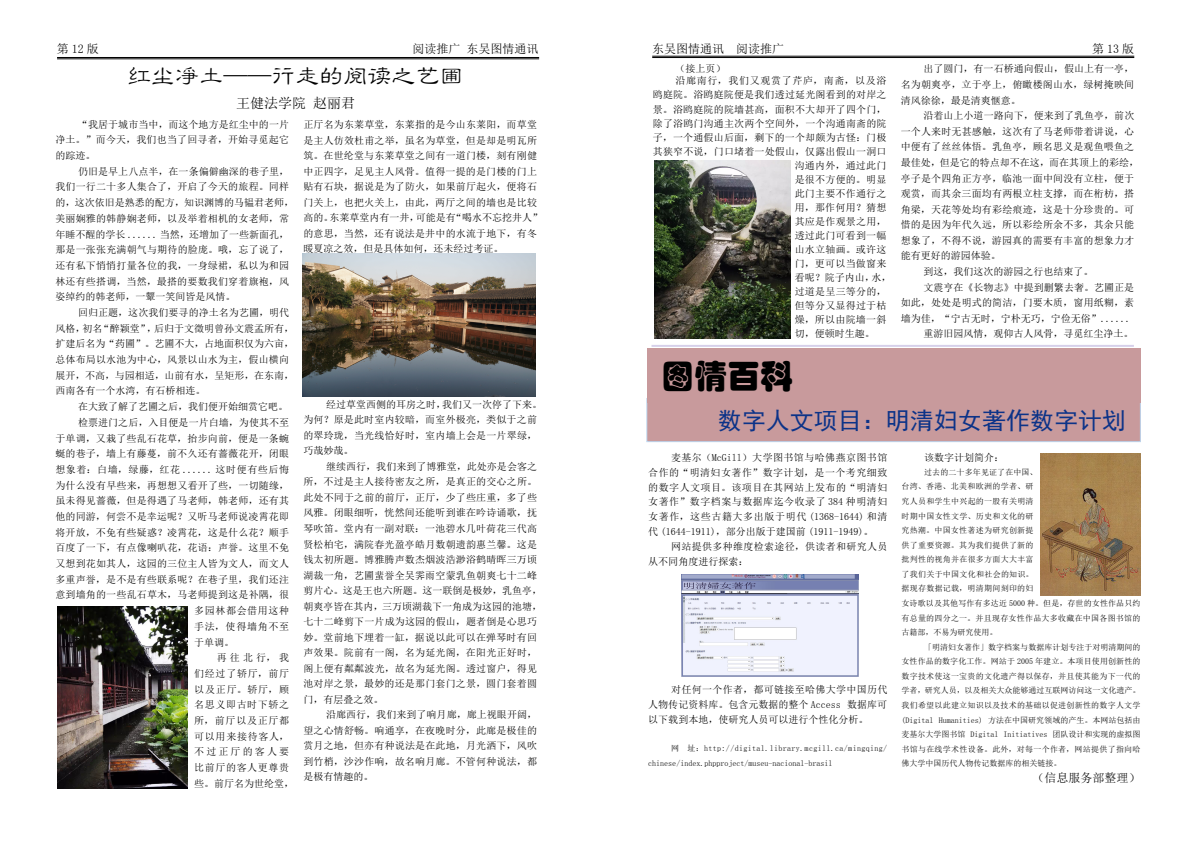
<style>
.page{position:relative;width:1191px;height:842px;background:#fff}
.page>*{position:absolute;margin:0;border:0;box-sizing:border-box;transform-origin:0 0}
.t1{font:33px "ST Hupo";color:#000}
.t2{font:24px "Sim Hei";color:#0c3388}
.t3{font:24px "H Yf 2 gj";color:#000}
.t4{font:14px "Sim Sun";color:#000}
.t5{font:12px "Sim Sun";color:#000}
.t6{font:10px/15.5px "Sim Sun";letter-spacing:.02em;color:#000;text-align:justify}
.t7{font:10px/15.7px "Sim Sun";color:#000}
.t8{font:10px/12px "Sim Sun";letter-spacing:.07em;color:#000}
.t9{font:10px "Sim Sun";letter-spacing:.06em;color:#000}
.t10{font:10px "Sim Sun";letter-spacing:.21em;color:#000}
.t11{font:8px/14.6px "Sim Sun";letter-spacing:.035em;color:#000}
.t12{font:8px/14.8px "Sim Sun";color:#000}
</style>
<div class="page">
<hr style="left:57px;top:57px;width:482px;height:1px;background:#000">
<hr style="left:57px;top:59px;width:482px;height:1px;background:#000">
<hr style="left:652px;top:56px;width:482px;height:1px;background:#000">
<hr style="left:652px;top:57px;width:482px;height:1px;background:#000">
<img style="left:302px;top:254px;width:233px;height:142px">
<hr style="left:651px;top:345px;width:483px;height:2px;background:#afa4d6">
<img style="left:654px;top:161px;width:136px;height:178px">
<img style="left:57px;top:607px;width:130px;height:181px">
<div style="left:647px;top:398px;width:493px;height:44px;background:#c89a9c"></div>
<div style="left:646px;top:398px;width:494px;height:44px;border:1px solid #bdd6ee"></div>
<div style="left:647px;top:349px;width:493px;height:54px;background:#c89a9c"></div>
<img style="left:1040px;top:454px;width:100px;height:141px">
<img style="left:681px;top:574px;width:177px;height:102px">
<p class="t5" style="left:57px;top:43px;width:43px">第12版</p>
<p class="t5" style="left:412px;top:43px;width:128px">阅读推广 东吴图情通讯</p>
<p class="t5" style="left:652px;top:43px;width:133px">东吴图情通讯 阅读推广</p>
<p class="t5" style="left:1092px;top:43px;width:43px">第13版</p>
<h2 class="t3" style="left:127px;top:64px;width:338px">红尘净土——行走的阅读之艺圃</h2>
<h3 class="t4" style="left:236px;top:96px;width:121px">王健法学院 赵丽君</h3>
<p class="t8" style="left:675px;top:63px;width:212px">（接上页）<br>沿廊南行，我们又观赏了芹庐，南斋，以及浴</p>
<p class="t6" style="left:653px;top:87px;width:235px">鸥庭院。浴鸥庭院便是我们透过延光阁看到的对岸之</p>
<p class="t6" style="left:653px;top:101px;width:235px">景。浴鸥庭院的院墙甚高，面积不大却开了四个门，</p>
<p class="t6" style="left:653px;top:115px;width:235px">除了浴鸥门沟通主次两个空间外，一个沟通南斋的院</p>
<p class="t6" style="left:653px;top:129px;width:235px">子，一个通假山后面，剩下的一个却颇为古怪：门极</p>
<p class="t6" style="left:653px;top:143px;width:235px">其狭窄不说，门口堵着一处假山，仅露出假山一洞口</p>
<p class="t6" style="left:794px;top:157px;width:93px">沟通内外，通过此门</p>
<p class="t6" style="left:794px;top:171px;width:93px">是很不方便的。明显</p>
<p class="t6" style="left:794px;top:186px;width:93px">此门主要不作通行之</p>
<p class="t6" style="left:794px;top:200px;width:93px">用，那作何用？猜想</p>
<p class="t6" style="left:794px;top:214px;width:93px">其应是作观景之用，</p>
<p class="t6" style="left:794px;top:228px;width:93px">透过此门可看到一幅</p>
<p class="t6" style="left:794px;top:242px;width:93px">山水立轴画。或许这</p>
<p class="t6" style="left:794px;top:256px;width:93px">门，更可以当做窗来</p>
<p class="t6" style="left:794px;top:270px;width:98px">看呢？院子内山，水，</p>
<p class="t6" style="left:794px;top:284px;width:93px">过道是呈三等分的，</p>
<p class="t6" style="left:794px;top:298px;width:93px">但等分又显得过于枯</p>
<p class="t6" style="left:794px;top:312px;width:93px">燥，所以由院墙一斜</p>
<p class="t6" style="left:794px;top:326px;width:81px">切，便顿时生趣。</p>
<p class="t6" style="left:900px;top:61px;width:235px;text-indent:23px">出了圆门，有一石桥通向假山，假山上有一亭，名为朝爽亭，立于亭上，俯瞰楼阁山水，绿树掩映间清风徐徐，最是清爽惬意。</p>
<p class="t6" style="left:923px;top:108px;width:212px">沿着山上小道一路向下，便来到了乳鱼亭，前次</p>
<p class="t6" style="left:900px;top:123px;width:235px">一个人来时无甚感触，这次有了马老师带着讲说，心</p>
<p class="t6" style="left:900px;top:139px;width:235px">中便有了丝丝体悟。乳鱼亭，顾名思义是观鱼喂鱼之</p>
<p class="t7" style="left:900px;top:154px;width:240px">最佳处，但是它的特点却不在这，而在其顶上的彩绘，</p>
<p class="t6" style="left:900px;top:170px;width:235px">亭子是个四角正方亭，临池一面中间没有立柱，便于</p>
<p class="t6" style="left:900px;top:186px;width:235px">观赏，而其余三面均有两根立柱支撑，而在桁枋，搭</p>
<p class="t6" style="left:900px;top:201px;width:235px">角梁，天花等处均有彩绘痕迹，这是十分珍贵的。可</p>
<p class="t6" style="left:900px;top:217px;width:235px">惜的是因为年代久远，所以彩绘所余不多，其余只能</p>
<p class="t6" style="left:900px;top:233px;width:235px">想象了，不得不说，游园真的需要有丰富的想象力才</p>
<p class="t7" style="left:900px;top:248px;width:101px">能有更好的游园体验。</p>
<p class="t7" style="left:923px;top:264px;width:171px">到这，我们这次的游园之行也结束了。</p>
<p class="t6" style="left:923px;top:279px;width:212px">文震亨在《长物志》中提到删繁去奢。艺圃正是</p>
<p class="t6" style="left:900px;top:295px;width:235px">如此，处处是明式的简洁，门要木质，窗用纸糊，素</p>
<p class="t7" style="left:900px;top:310px;width:231px">墙为佳，“宁古无时，宁朴无巧，宁俭无俗”......</p>
<p class="t7" style="left:923px;top:326px;width:211px">重游旧园风情，观仰古人风骨，寻觅红尘净土。</p>
<p class="t6" style="left:55px;top:116px;width:235px;text-indent:23px">“我居于城市当中，而这个地方是红尘中的一片净土。”而今天，我们也当了回寻者，开始寻觅起它的踪迹。</p>
<p class="t6" style="left:55px;top:163px;width:240px;text-align:left;text-indent:23px">仍旧是早上八点半，在一条偏僻幽深的巷子里，我们一行二十多人集合了，开启了今天的旅程。同样的，这次依旧是熟悉的配方，知识渊博的马韫君老师，美丽娴雅的韩静娴老师，以及举着相机的女老师，常年睡不醒的学长 ...... 当然，还增加了一些新面孔，那是一张张充满朝气与期待的脸庞。哦，忘了说了，还有私下悄悄打量各位的我，一身绿裙，私以为和园林还有些搭调，当然，最搭的要数我们穿着旗袍，风姿绰约的韩老师，一颦一笑间皆是风情。</p>
<p class="t7" style="left:55px;top:305px;width:240px;text-indent:23px">回归正题，这次我们要寻的净土名为艺圃，明代风格，初名“醉颖堂”，后归于文徵明曾孙文震孟所有，扩建后名为“药圃”。艺圃不大，占地面积仅为六亩，总体布局以水池为中心，风景以山水为主，假山横向展开，不高，与园相适，山前有水，呈矩形，在东南，西南各有一个水湾，有石桥相连。</p>
<p class="t7" style="left:78px;top:399px;width:211px">在大致了解了艺圃之后，我们便开始细赏它吧。</p>
<p class="t6" style="left:78px;top:414px;width:213px">检票进门之后，入目便是一片白墙，为使其不至</p>
<p class="t6" style="left:55px;top:430px;width:235px">于单调，又栽了些乱石花草，抬步向前，便是一条蜿</p>
<p class="t6" style="left:55px;top:446px;width:235px">蜒的巷子，墙上有藤蔓，前不久还有蔷薇花开，闭眼</p>
<p class="t9" style="left:55px;top:464px;width:235px">想象着：白墙，绿藤，红花 ...... 这时便有些后悔</p>
<p class="t6" style="left:55px;top:477px;width:235px">为什么没有早些来，再想想又看开了些，一切随缘，</p>
<p class="t6" style="left:55px;top:493px;width:235px">虽未得见蔷薇，但是得遇了马老师，韩老师，还有其</p>
<p class="t6" style="left:55px;top:509px;width:235px">他的同游，何尝不是幸运呢？又听马老师说凌霄花即</p>
<p class="t6" style="left:55px;top:524px;width:235px">将开放，不免有些疑惑？凌霄花，这是什么花？顺手</p>
<p class="t6" style="left:55px;top:540px;width:235px">百度了一下，有点像喇叭花，花语：声誉。这里不免</p>
<p class="t6" style="left:55px;top:556px;width:235px">又想到花如其人，这园的三位主人皆为文人，而文人</p>
<p class="t6" style="left:55px;top:571px;width:235px">多重声誉，是不是有些联系呢？在巷子里，我们还注</p>
<p class="t6" style="left:55px;top:587px;width:235px">意到墙角的一些乱石草木，马老师提到这是补隅，很</p>
<p class="t9" style="left:194px;top:605px;width:96px">多园林都会借用这种</p>
<p class="t8" style="left:194px;top:620px;width:96px">手法，使得墙角不至</p>
<p class="t6" style="left:194px;top:634px;width:41px">于单调。</p>
<p class="t6" style="left:217px;top:650px;width:74px">再往北行，我</p>
<p class="t8" style="left:194px;top:667px;width:96px">们经过了轿厅，前厅</p>
<p class="t6" style="left:194px;top:681px;width:96px">以及正厅。轿厅，顾</p>
<p class="t9" style="left:194px;top:700px;width:96px">名思义即古时下轿之</p>
<p class="t8" style="left:194px;top:714px;width:96px">所，前厅以及正厅都</p>
<p class="t8" style="left:194px;top:730px;width:96px">可以用来接待客人，</p>
<p class="t10" style="left:194px;top:747px;width:96px">不过正厅的客人要</p>
<p class="t9" style="left:194px;top:762px;width:96px">比前厅的客人更尊贵</p>
<p class="t7" style="left:194px;top:775px;width:101px">些。前厅名为世纶堂，</p>
<p class="t6" style="left:303px;top:117px;width:240px;text-align:left">正厅名为东莱草堂，东莱指的是今山东莱阳，而草堂是主人仿效杜甫之举，虽名为草堂，但是却是明瓦所筑。在世纶堂与东莱草堂之间有一道门楼，刻有刚健中正四字，足见主人风骨。值得一提的是门楼的门上贴有石块，据说是为了防火，如果前厅起火，便将石门关上，也把火关上，由此，两厅之间的墙也是比较高的。东莱草堂内有一井，可能是有“喝水不忘挖井人”的意思，当然，还有说法是井中的水流于地下，有冬暖夏凉之效，但是具体如何，还未经过考证。</p>
<h1 class="t1" style="left:661px;top:359px;width:133px">图情百科</h1>
<p class="t6" style="left:303px;top:396px;width:240px;text-align:left;text-indent:23px">经过草堂西侧的耳房之时，我们又一次停了下来。为何？原是此时室内较暗，而室外极亮，类似于之前的翠玲珑，当光线恰好时，室内墙上会是一片翠绿，巧哉妙哉。</p>
<p class="t6" style="left:303px;top:459px;width:240px;text-align:left;text-indent:23px">继续西行，我们来到了博雅堂，此处亦是会客之所，不过是主人接待密友之所，是真正的交心之所。此处不同于之前的前厅，正厅，少了些庄重，多了些风雅。闭眼细听，恍然间还能听到谁在吟诗诵歌，抚琴吹笛。堂内有一副对联：一池碧水几叶荷花三代高贤松柏宅，满院春光盈亭皓月数朝遗韵惠兰馨。这是钱太初所题。博雅腾声数杰烟波浩渺浴鹤晴晖三万顷湖裁一角，艺圃蜚誉全吴霁雨空蒙乳鱼朝爽七十二峰剪片心。这是王也六所题。这一联倒是极妙，乳鱼亭，朝爽亭皆在其内，三万顷湖裁下一角成为这园的池塘，七十二峰剪下一片成为这园的假山，题者倒是心思巧妙。堂前地下埋着一缸，据说以此可以在弹琴时有回声效果。院前有一阁，名为延光阁，在阳光正好时，阁上便有粼粼波光，故名为延光阁。透过窗户，得见池对岸之景，最妙的还是那门套门之景，圆门套着圆门，有层叠之效。</p>
<p class="t6" style="left:303px;top:707px;width:235px;text-indent:23px">沿廊西行，我们来到了响月廊，廊上视眼开阔，望之心情舒畅。响通享，在夜晚时分，此廊是极佳的赏月之地，但亦有种说法是在此地，月光洒下，风吹到竹梢，沙沙作响，故名响月廊。不管何种说法，都是极有情趣的。</p>
<h2 class="t2" style="left:718px;top:408px;width:409px">数字人文项目：明清妇女著作数字计划</h2>
<p class="t7" style="left:924px;top:450px;width:81px">该数字计划简介：</p>
<p class="t11" style="left:901px;top:465px;width:240px;text-indent:23px">过去的二十多年见证了在中国、<br>台湾、香港、北美和欧洲的学者、研<br>究人员和学生中兴起的一股有关明清<br>时期中国女性文学、历史和文化的研<br>究热潮。中国女性著述为研究创新提<br>供了重要资源。其为我们提供了新的<br>批判性的视角并在很多方面大大丰富<br>了我们关于中国文化和社会的知识。<br>据现存数据记载，明清期间刻印的妇<br>女诗歌以及其他写作有多达近 5000 种。但是，存世的女性作品只约有总量的四分之一。并且现存女性作品大多收藏在中国各图书馆的古籍部，不易为研究使用。</p>
<p class="t11" style="left:901px;top:639px;width:240px;text-align:justify;text-indent:23px">「明清妇女著作」数字档案与数据库计划专注于对明清期间的女性作品的数字化工作。网站于 2005 年建立。本项目使用创新性的数字技术使这一宝贵的文化遗产得以保存，并且使其能为下一代的学者，研究人员，以及相关大众能够通过互联网访问这一文化遗产。我们希望以此建立知识以及技术的基础以促进创新性的数字人文学(Digital Humanities) 方法在中国研究领域的产生。本网站包括由麦基尔大学图书馆 Digital Initiatives 团队设计和实现的虚拟图书馆与在线学术性设备。此外，对每一个作者，网站提供了指向哈佛大学中国历代人物传记数据库的相关链接。</p>
<p class="t5" style="left:1032px;top:772px;width:109px">（信息服务部整理）</p>
<p class="t6" style="left:648px;top:450px;width:240px;line-height:14.8px;text-indent:23px">麦基尔（McGill）大学图书馆与哈佛燕京图书馆合作的“明清妇女著作”数字计划，是一个考究细致的数字人文项目。该项目在其网站上发布的“明清妇女著作”数字档案与数据库迄今收录了 384 种明清妇女著作，这些古籍大多出版于明代 (1368-1644) 和清代 (1644-1911)，部分出版于建国前 (1911-1949)。</p>
<p class="t6" style="left:648px;top:539px;width:240px;line-height:14.8px;text-indent:23px">网站提供多种维度检索途径，供读者和研究人员从不同角度进行探索：</p>
<p class="t6" style="left:648px;top:682px;width:240px;line-height:14.8px;text-indent:23px">对任何一个作者，都可链接至哈佛大学中国历代人物传记资料库。包含元数据的整个 Access 数据库可以下载到本地，使研究人员可以进行个性化分析。</p>
<p class="t12" style="left:648px;top:741px;width:240px;text-indent:23px">网 址：http://digital.library.mcgill.ca/mingqing/ chinese/index.phpproject/museu-nacional-brasil</p>
</div>
